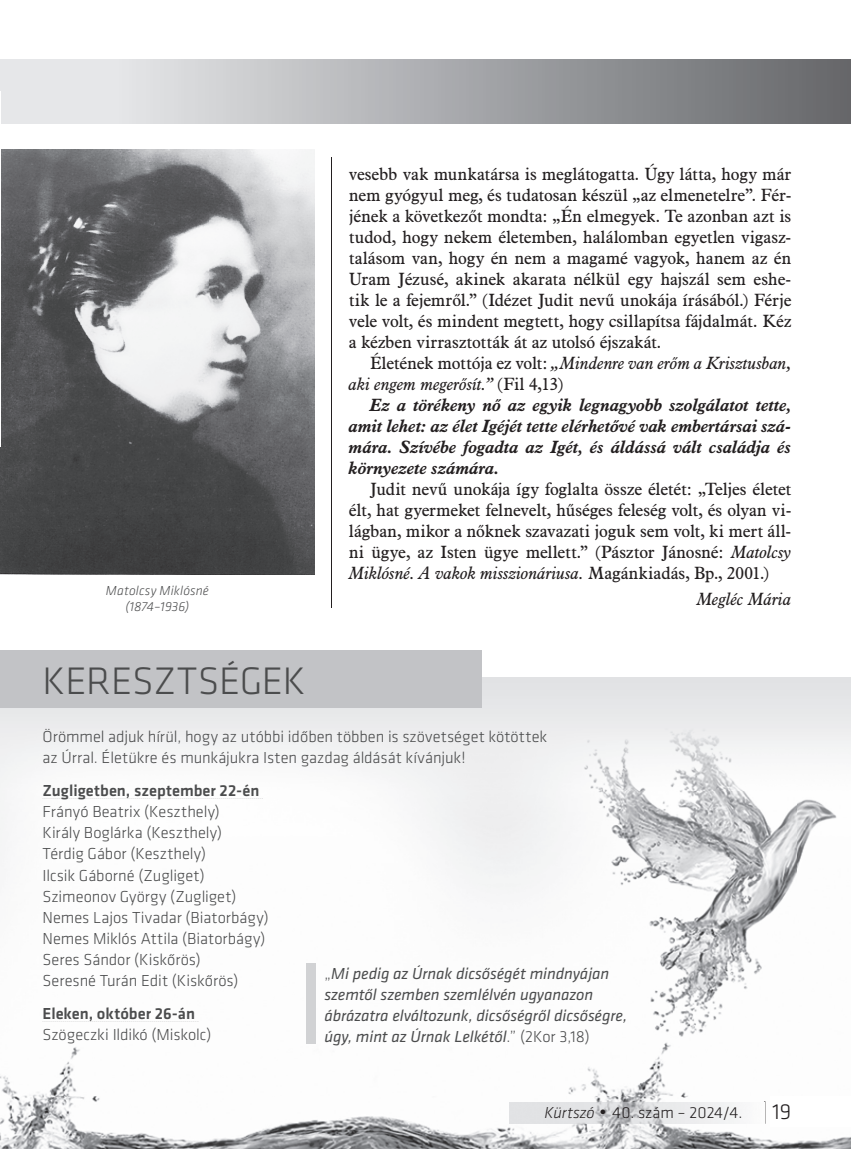
<style>
.page{position:relative;width:851px;height:1149px;background:#fff}
.page>*{position:absolute;margin:0;border:0;box-sizing:border-box;transform-origin:0 0}
.t1{font:300 39.75px "Klavika CH";letter-spacing:-.01em;color:#4b4c4d}
.t2{font:17.25px/21px "Aldine 721 BT";letter-spacing:-.005em;color:#231f20;text-align:justify}
.t3{font:italic 700 17.25px/21px "Aldine 721 BT";letter-spacing:-.005em;color:#231f20;text-align:justify}
.t4{font:italic 17.25px/21px "Aldine 721 BT";letter-spacing:-.005em;color:#231f20}
.t5{font:300 16.5px/21px "Klavika CH";color:#4b4c4d}
.t6{font:italic 16.5px/21px "Klavika CH";letter-spacing:-.005em;color:#4b4c4d}
.t7{font:500 16.5px "Klavika CH";letter-spacing:.01em;color:#4b4c4d}
.t8{font:300 16.5px "Klavika CH";color:#231f20}
.t9{font:italic 300 13.5px/16.2px "Klavika CH";letter-spacing:.01em;color:#4b4c4d;text-align:center}
.s1{font-style:normal}
.s2{font-style:italic}
.s3{font-weight:300;font-style:normal}
.s4{font-family:"Aldine 721 BT";font-weight:400}
.s5{font-size:22.5px}
</style>
<div class="page">
<div style="left:0;top:677px;width:850px;height:51px;background:#e7e8e9"></div>
<img style="left:0;top:790px;width:52px;height:358px">
<img style="left:52px;top:790px;width:798px;height:358px">
<img style="left:0;top:728px;width:850px;height:62px">
<img style="left:509px;top:1100px;width:261px;height:23px">
<div style="left:770px;top:1096px;width:80px;height:30px;background:#fff"></div>
<hr style="left:332px;top:157px;width:1px;height:450px;background:#231f20">
<div style="left:0;top:650px;width:481px;height:57px;background:#c2c3c6"></div>
<svg style="left:43px;top:798px;width:220px;height:1px"></svg>
<svg style="left:43px;top:1021px;width:155px;height:1px"></svg>
<div style="left:0;top:60px;width:850px;height:63px;background:linear-gradient(to right,#f4f5f7,#66686b)"></div>
<img style="left:0;top:149px;width:315px;height:425px">
<hr style="left:0;top:91px;width:1px;height:355px;background:#fff">
<div style="left:306px;top:963px;width:9px;height:80px;background:#d1d2d4"></div>
<p class="t9" style="left:106px;top:582px;width:104px">Matolcsy Miklósné (1874–1936)</p>
<p class="t2" style="left:349px;top:163px;width:444px">vesebb vak munkatársa is meglátogatta. Úgy látta, hogy már nem gyógyul meg, és tudatosan készül „az elmenetelre”. Fér&shy;jének a következőt mondta: „Én elmegyek. Te azonban azt is tudod, hogy nekem életemben, halálomban egyetlen vigasz&shy;talásom van, hogy én nem a magamé vagyok, hanem az én Uram Jézusé, akinek akarata nélkül egy hajszál sem eshe&shy;tik le a fejemről.” (Idézet Judit nevű unokája írásából.) Férje vele volt, és mindent megtett, hogy csillapítsa fájdalmát. Kéz a kézben virrasztották át az utolsó éjszakát.</p>
<p class="t4" style="left:349px;top:352px;width:444px;text-indent:21px"><span class="s1">Életének mottója ez volt:</span> „Mindenre van erőm a Krisztusban, aki engem megerősít.” <span class="s1">(Fil 4,13)</span></p>
<p class="t3" style="left:349px;top:394px;width:444px;text-indent:21px">Ez a törékeny nő az egyik legnagyobb szolgálatot tette, amit lehet: az élet Igéjét tette elérhetővé vak embertársai szá&shy;mára. Szívébe fogadta az Igét, és áldássá vált családja és környezete számára.</p>
<p class="t2" style="left:349px;top:478px;width:444px;text-indent:21px">Judit nevű unokája így foglalta össze életét: „Teljes életet élt, hat gyermeket felnevelt, hűséges feleség volt, és olyan vi&shy;lágban, mikor a nőknek szavazati joguk sem volt, ki mert áll&shy;ni ügye, az Isten ügye mellett.” (Pásztor Jánosné: <span class="s2">Matolcsy Miklósné. A vakok misszionáriusa.</span> Magánkiadás, Bp., 2001.)</p>
<p class="t4" style="left:696px;top:587px;width:96px">Megléc Mária</p>
<h1 class="t1" style="left:43px;top:656px;width:264px">KERESZTSÉGEK</h1>
<p class="t5" style="left:43px;top:725px;width:506px">Örömmel adjuk hírül, hogy az utóbbi időben többen is szövetséget kötöttek az Úrral. Életükre és munkájukra Isten gazdag áldását kívánjuk!</p>
<p class="t7" style="left:43px;top:779px;width:218px">zugligetben, szeptember 22-én</p>
<p class="t5" style="left:43px;top:801px;width:228px">Frányó Beatrix (Keszthely)<br>Király Boglárka (Keszthely)<br>Térdig Gábor (Keszthely)<br>Ilcsik Gáborné (Zugliget)<br>Szimeonov György (Zugliget)<br>Nemes Lajos Tivadar (Biatorbágy)<br>Nemes Miklós Attila (Biatorbágy)<br>Seres Sándor (Kiskőrös)<br>Seresné Turán Edit (Kiskőrös)</p>
<p class="t7" style="left:43px;top:1002px;width:154px">eleken, október 26-án</p>
<p class="t5" style="left:43px;top:1023px;width:170px">Szögeczki Ildikó (Miskolc)</p>
<p class="t6" style="left:324px;top:961px;width:304px"><span class="s3">„</span>Mi pedig az Úrnak dicsőségét mindnyájan szemtől szemben szemlélvén ugyanazon ábrázatra elváltozunk, dicsőségről dicsőségre, úgy, mint az Úrnak Lelkétől<span class="s3">.” (2Kor 3,18)</span></p>
<p class="t8" style="left:544px;top:1101px;width:248px"><span class="s2">Kürtszó</span> <span class="s4">•</span> 40. szám – 2024/4. <span class="s5">| 19</span></p>
</div>
